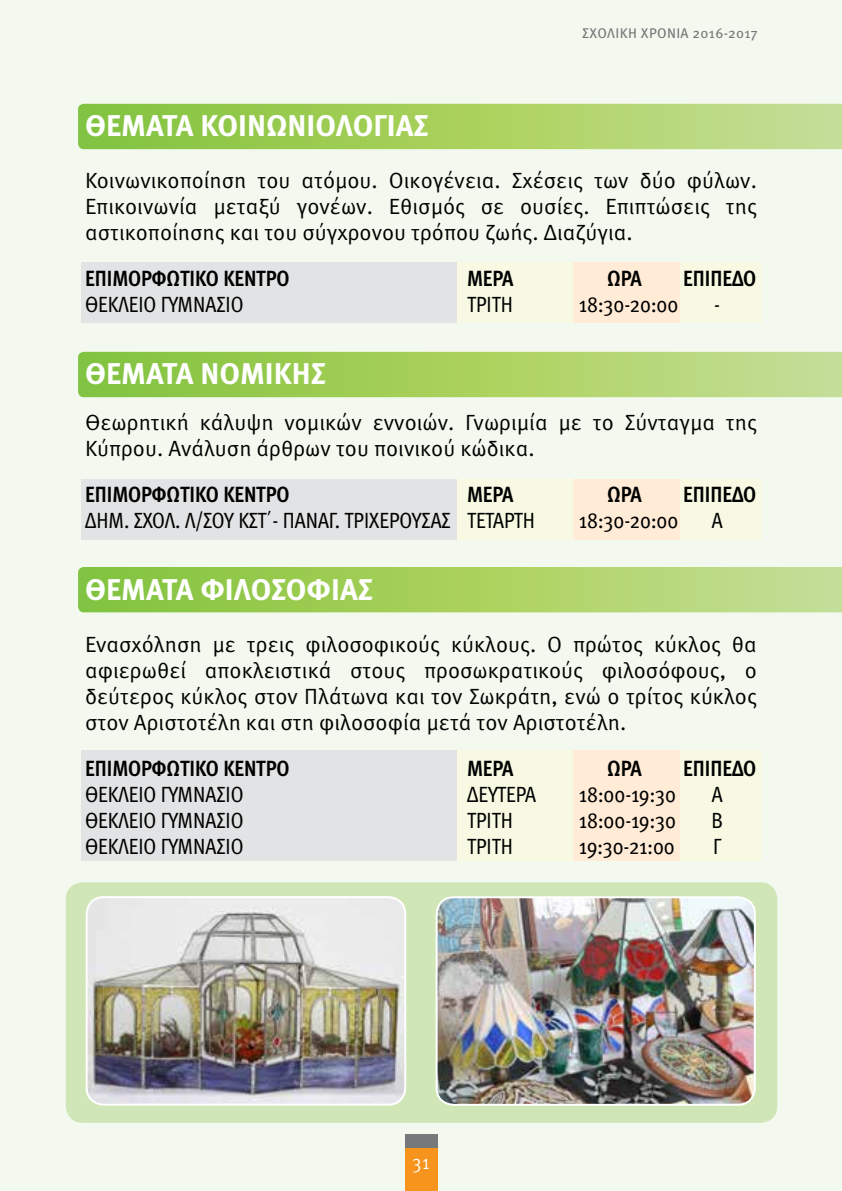
<style>
.page{position:relative;width:842px;height:1191px;background:#f3f9ee}
.page>*{position:absolute;margin:0;border:0;box-sizing:border-box;transform-origin:0 0}
.t1{font:700 30px "Meta Pro";color:#fff}
.t2{font:22px/26px "Meta Pro";color:#000;text-align:justify}
.t3{font:22px "Meta Cond Pro";color:#000}
.t4{font:700 22px "Meta Cond Pro";color:#000}
.t5{font:20px "Meta Cond Pro";color:#fff}
.t6{font:14px "Meta Pro";letter-spacing:.025em;color:#77787b}
</style>
<div class="page">
<div style="left:405px;top:1140px;width:32px;height:51px;background:#f7941e"></div>
<div style="left:405px;top:1134px;width:32px;height:14px;background:#77787b"></div>
<div style="left:457px;top:478px;width:116px;height:61px;background:#f7f9e2"></div>
<div style="left:81px;top:478px;width:376px;height:61px;background:#e2e3e4"></div>
<div style="left:679px;top:478px;width:83px;height:61px;background:#f7f9e2"></div>
<div style="left:573px;top:478px;width:107px;height:61px;background:#ffebd6"></div>
<div style="left:457px;top:262px;width:116px;height:61px;background:#f7f9e2"></div>
<div style="left:81px;top:262px;width:376px;height:61px;background:#e2e3e4"></div>
<div style="left:679px;top:262px;width:83px;height:61px;background:#f7f9e2"></div>
<div style="left:573px;top:262px;width:107px;height:61px;background:#ffebd6"></div>
<div style="left:457px;top:750px;width:116px;height:111px;background:#f7f9e2"></div>
<div style="left:81px;top:750px;width:376px;height:111px;background:#e2e3e4"></div>
<div style="left:679px;top:750px;width:83px;height:111px;background:#f7f9e2"></div>
<div style="left:573px;top:750px;width:107px;height:111px;background:#ffebd6"></div>
<svg style="left:78px;top:104px;width:764px;height:45px;background:#a6d063"></svg>
<svg style="left:78px;top:352px;width:764px;height:45px;background:#a6d063"></svg>
<svg style="left:78px;top:567px;width:764px;height:45px;background:#a6d063"></svg>
<div style="left:66px;top:882px;width:711px;height:240px;background:#d0e6b7;border-radius:17px"></div>
<img style="left:87px;top:897px;width:318px;height:207px">
<div style="left:86px;top:896px;width:320px;height:209px;border:2px solid #fff;border-radius:17px"></div>
<img style="left:437px;top:897px;width:318px;height:207px">
<div style="left:436px;top:896px;width:320px;height:209px;border:2px solid #fff;border-radius:17px"></div>
<p class="t6" style="left:582px;top:24px;width:177px">ΣΧΟΛΙΚΗ ΧΡΟΝΙΑ 2016-2017</p>
<h1 class="t1" style="left:85px;top:107px;width:345px">ΘΕΜΑΤΑ ΚΟΙΝΩΝΙΟΛΟΓΙΑΣ</h1>
<p class="t2" style="left:85px;top:168px;width:673px">Κοινωνικοποίηση του ατόμου. Οικογένεια. Σχέσεις των δύο φύλων.<br>Επικοινωνία μεταξύ γονέων. Εθισμός σε ουσίες. Επιπτώσεις της αστικοποίησης και του σύγχρονου τρόπου ζωής. Διαζύγια.</p>
<p class="t4" style="left:85px;top:264px;width:206px">ΕΠΙΜΟΡΦΩΤΙΚΟ ΚΕΝΤΡΟ</p>
<p class="t4" style="left:467px;top:264px;width:48px">ΜΕΡΑ</p>
<p class="t4" style="left:607px;top:264px;width:36px">ΩΡΑ</p>
<p class="t4" style="left:683px;top:264px;width:75px">ΕΠΙΠΕΔΟ</p>
<p class="t3" style="left:85px;top:290px;width:160px">ΘΕΚΛΕΙΟ ΓΥΜΝΑΣΙΟ</p>
<p class="t3" style="left:467px;top:290px;width:47px">ΤΡΙΤΗ</p>
<p class="t3" style="left:579px;top:290px;width:101px">18:30-20:00</p>
<p class="t3" style="left:714px;top:290px;width:7px">-</p>
<h1 class="t1" style="left:85px;top:355px;width:242px">ΘΕΜΑΤΑ ΝΟΜΙΚΗΣ</h1>
<p class="t2" style="left:85px;top:410px;width:673px">Θεωρητική κάλυψη νομικών εννοιών. Γνωριμία με το Σύνταγμα της<br>Κύπρου. Ανάλυση άρθρων του ποινικού κώδικα.</p>
<p class="t4" style="left:85px;top:480px;width:206px">ΕΠΙΜΟΡΦΩΤΙΚΟ ΚΕΝΤΡΟ</p>
<p class="t4" style="left:467px;top:480px;width:48px">ΜΕΡΑ</p>
<p class="t4" style="left:607px;top:480px;width:36px">ΩΡΑ</p>
<p class="t4" style="left:683px;top:480px;width:75px">ΕΠΙΠΕΔΟ</p>
<p class="t3" style="left:85px;top:506px;width:451px">ΔΗΜ. ΣΧΟΛ. Λ/ΣΟΥ ΚΣΤ΄- ΠΑΝΑΓ. ΤΡΙΧΕΡΟΥΣΑΣ ΤΕΤΑΡΤΗ</p>
<p class="t3" style="left:579px;top:506px;width:101px">18:30-20:00</p>
<p class="t3" style="left:712px;top:506px;width:12px">Α</p>
<h1 class="t1" style="left:85px;top:571px;width:290px">ΘΕΜΑΤΑ ΦΙΛΟΣΟΦΙΑΣ</h1>
<p class="t2" style="left:85px;top:632px;width:673px">Ενασχόληση με τρεις φιλοσοφικούς κύκλους. Ο πρώτος κύκλος θα αφιερωθεί αποκλειστικά στους προσωκρατικούς φιλοσόφους, ο δεύτερος κύκλος στον Πλάτωνα και τον Σωκράτη, ενώ ο τρίτος κύκλος στον Αριστοτέλη και στη φιλοσοφία μετά τον Αριστοτέλη.</p>
<p class="t4" style="left:85px;top:754px;width:206px">ΕΠΙΜΟΡΦΩΤΙΚΟ ΚΕΝΤΡΟ</p>
<p class="t4" style="left:467px;top:754px;width:48px">ΜΕΡΑ</p>
<p class="t4" style="left:607px;top:754px;width:36px">ΩΡΑ</p>
<p class="t4" style="left:683px;top:754px;width:75px">ΕΠΙΠΕΔΟ</p>
<p class="t3" style="left:85px;top:780px;width:160px">ΘΕΚΛΕΙΟ ΓΥΜΝΑΣΙΟ</p>
<p class="t3" style="left:467px;top:780px;width:70px">ΔΕΥΤΕΡΑ</p>
<p class="t3" style="left:579px;top:780px;width:98px">18:00-19:30</p>
<p class="t3" style="left:712px;top:780px;width:12px">Α</p>
<p class="t3" style="left:85px;top:806px;width:160px">ΘΕΚΛΕΙΟ ΓΥΜΝΑΣΙΟ</p>
<p class="t3" style="left:467px;top:806px;width:47px">ΤΡΙΤΗ</p>
<p class="t3" style="left:579px;top:806px;width:98px">18:00-19:30</p>
<p class="t3" style="left:711px;top:806px;width:13px">B</p>
<p class="t3" style="left:85px;top:832px;width:160px">ΘΕΚΛΕΙΟ ΓΥΜΝΑΣΙΟ</p>
<p class="t3" style="left:467px;top:832px;width:47px">ΤΡΙΤΗ</p>
<p class="t3" style="left:579px;top:832px;width:97px">19:30-21:00</p>
<p class="t3" style="left:713px;top:832px;width:10px">Γ</p>
<p class="t5" style="left:412px;top:1148px;width:19px">31</p>
</div>
